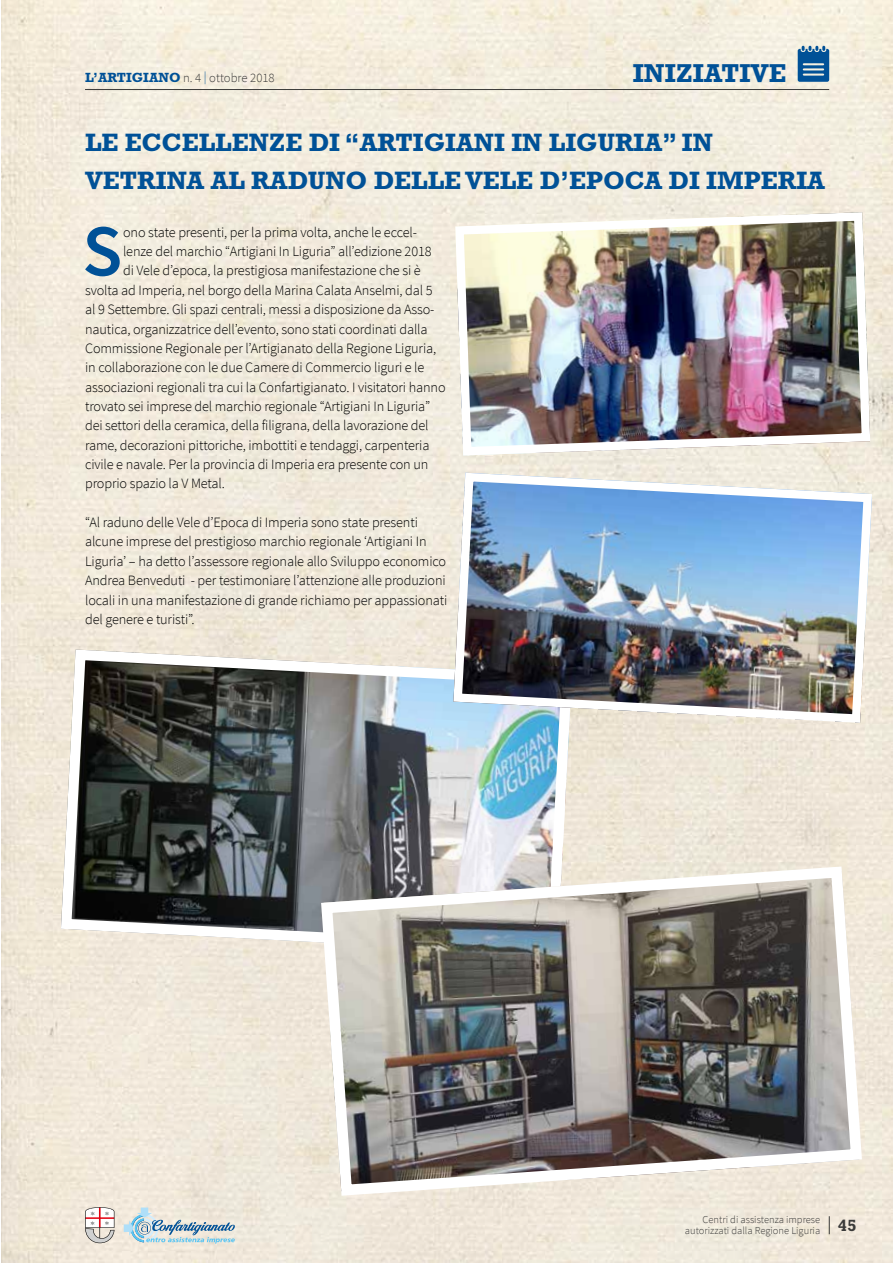
<style>
.page{position:relative;width:893px;height:1263px;background:#fff}
.page>*{position:absolute;margin:0;border:0;box-sizing:border-box;transform-origin:0 0}
.t1{font:600 73.35px "Source Sans Pro";color:#005197}
.t2{font:700 26.25px "Rockwell";color:#005197}
.t3{font:700 25.5px/37.5px "Rockwell";color:#005197}
.t4{font:300 14.25px/19.4px "Source Sans Pro";letter-spacing:-.01em;color:#000}
.t5{font:300 12.75px "Source Sans Pro";color:#3b3b3a}
.t6{font:300 10.5px/10.5px "Source Sans Pro";color:#3b3b3a}
.s1{font-family:"Rockwell";font-weight:700;font-size:13.5px;color:#005197}
.s2{color:#005197}
</style>
<div class="page">
<img style="left:1px;top:0;width:892px;height:1263px">
<img style="left:56px;top:644px;width:521px;height:316px">
<img style="left:315px;top:861px;width:553px;height:340px">
<img style="left:449px;top:468px;width:427px;height:259px">
<img style="left:451px;top:208px;width:423px;height:252px">
<svg style="left:798px;top:46px;width:31px;height:36px"></svg>
<hr style="left:85px;top:89px;width:744px;height:1px;background:#3b3b3a">
<svg style="left:829px;top:1216px;width:1px;height:18px"></svg>
<svg style="left:124px;top:1207px;width:111px;height:36px;background:#c7d4d7"></svg>
<svg style="left:85px;top:1207px;width:30px;height:36px"></svg>
<p class="t5" style="left:85px;top:70px;width:191px"><span class="s1">L’ARTIGIANO</span> n. 4 <span class="s2">|</span> ottobre 2018</p>
<h2 class="t2" style="left:633px;top:57px;width:155px">INIZIATIVE</h2>
<h3 class="t3" style="left:85px;top:123px;width:741px">LE ECCELLENZE DI “ARTIGIANI IN LIGURIA” IN<br>VETRINA AL RADUNO DELLE VELE D’EPOCA DI IMPERIA</h3>
<h1 class="t1" style="left:82px;top:205px;width:42px">S</h1>
<p class="t4" style="left:123px;top:222px;width:295px">ono state presenti, per la prima volta, anche le eccel-</p>
<p class="t4" style="left:123px;top:242px;width:310px">lenze del marchio “Artigiani In Liguria” all’edizione 2018</p>
<p class="t4" style="left:123px;top:261px;width:299px">di Vele d’epoca, la prestigiosa manifestazione che si è</p>
<p class="t4" style="left:85px;top:280px;width:349px">svolta ad Imperia, nel borgo della Marina Calata Anselmi, dal 5</p>
<p class="t4" style="left:85px;top:300px;width:351px">al 9 Settembre. Gli spazi centrali, messi a disposizione da Asso-</p>
<p class="t4" style="left:85px;top:319px;width:344px">nautica, organizzatrice dell’evento, sono stati coordinati dalla</p>
<p class="t4" style="left:85px;top:339px;width:353px">Commissione Regionale per l’Artigianato della Regione Liguria,</p>
<p class="t4" style="left:85px;top:358px;width:341px">in collaborazione con le due Camere di Commercio liguri e le</p>
<p class="t4" style="left:85px;top:377px;width:362px">associazioni regionali tra cui la Confartigianato. I visitatori hanno</p>
<p class="t4" style="left:85px;top:397px;width:346px">trovato sei imprese del marchio regionale “Artigiani In Liguria”</p>
<p class="t4" style="left:85px;top:416px;width:345px">dei settori della ceramica, della filigrana, della lavorazione del</p>
<p class="t4" style="left:85px;top:435px;width:346px">rame, decorazioni pittoriche, imbottiti e tendaggi, carpenteria</p>
<p class="t4" style="left:85px;top:455px;width:345px">civile e navale. Per la provincia di Imperia era presente con un</p>
<p class="t4" style="left:85px;top:474px;width:141px">proprio spazio la V Metal.</p>
<p class="t4" style="left:85px;top:513px;width:364px">“Al raduno delle Vele d’Epoca di Imperia sono state presenti alcune imprese del prestigioso marchio regionale ‘Artigiani In Liguria’ – ha detto l’assessore regionale allo Sviluppo economico Andrea Benveduti - per testimoniare l’attenzione alle produzioni locali in una manifestazione di grande richiamo per appassionati del genere e turisti”.</p>
<p class="t6" style="left:685px;top:1215px;width:173px;text-indent:18px">Centri di assistenza imprese autorizzati dalla Regione Liguria <sup>45</sup></p>
</div>
